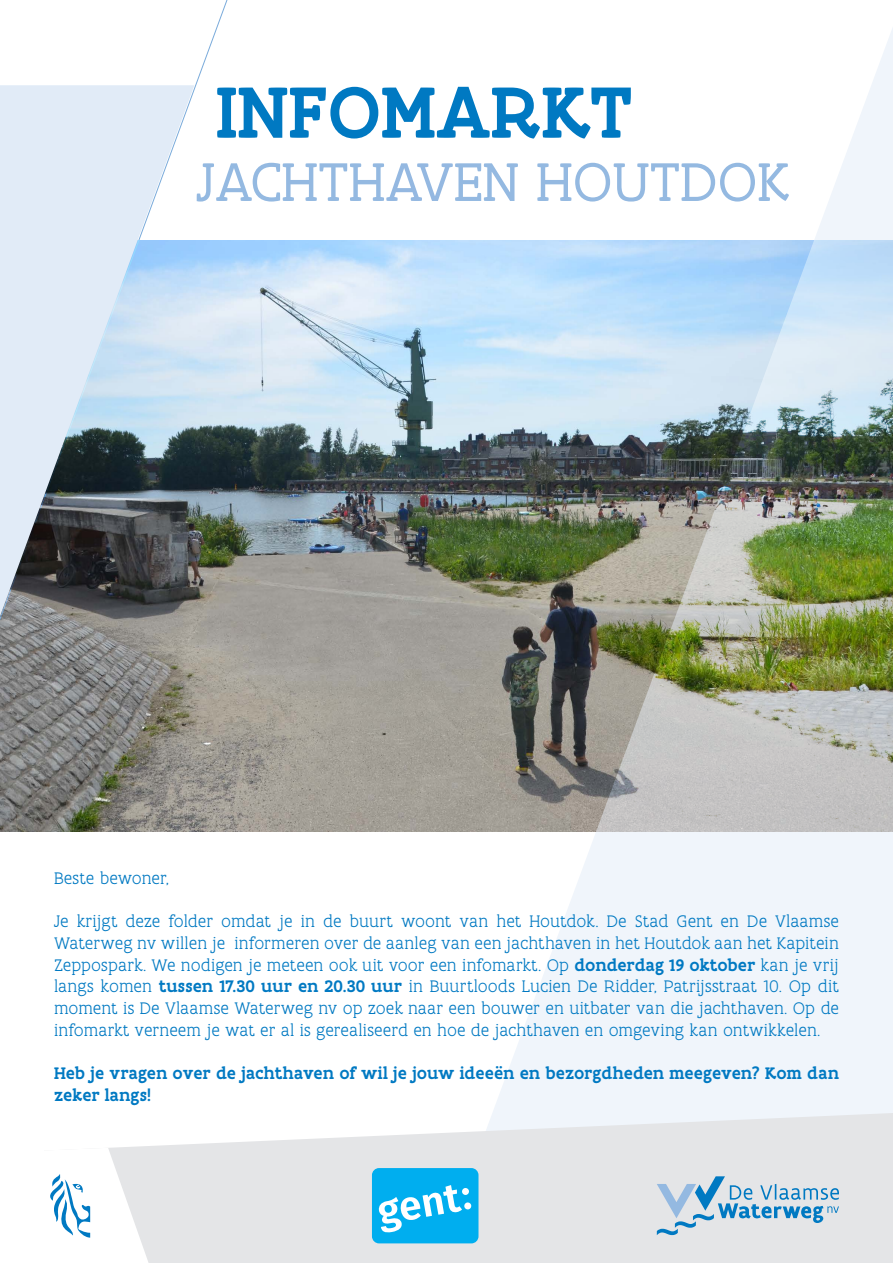
<style>
.page{position:relative;width:893px;height:1263px;background:#fff}
.page>*{position:absolute;margin:0;border:0;box-sizing:border-box;transform-origin:0 0}
.t1{font:500 78px "Flanders Art Serif";letter-spacing:.005em;color:#0079c2}
.t2{font:58.5px "Flanders Art Serif";letter-spacing:.005em;color:#94b9e1}
.t3{font:300 18px/21.8px "Flanders Art Serif";letter-spacing:.005em;color:#0079c2;text-align:justify}
.t4{font:500 18px/21.8px "Flanders Art Serif";letter-spacing:.005em;color:#0079c2}
.s1{color:#94b8e1}
.s2{font-weight:500}
</style>
<div class="page">
<img style="left:0;top:241px;width:432px;height:591px">
<img style="left:432px;top:28px;width:461px;height:1085px">
<svg style="left:0;top:0;width:238px;height:652px"></svg>
<svg style="left:112px;top:1113px;width:781px;height:150px;background:#e7e8ea"></svg>
<svg style="left:50px;top:1148px;width:99px;height:115px"></svg>
<div style="left:372px;top:1168px;width:106px;height:75px;background:#00aeef;border-radius:7px"></div>
<svg style="left:378px;top:1185px;width:84px;height:48px"></svg>
<div style="left:462px;top:1188px;width:7px;height:7px;background:#fff;border-radius:3px"></div>
<div style="left:464px;top:1202px;width:7px;height:8px;background:#fff;border-radius:3px"></div>
<svg style="left:657px;top:1176px;width:182px;height:59px;background:#b8cfe0"></svg>
<h1 class="t1" style="left:216px;top:62px;width:418px">INFOMARKT</h1>
<h2 class="t2" style="left:195px;top:148px;width:596px">JACHTH<span class="s1">AV</span>EN HOUTDOK</h2>
<p class="t3" style="left:54px;top:867px;width:117px">Beste bewoner,</p>
<p class="t3" style="left:54px;top:911px;width:786px">Je krijgt deze folder omdat je in de buurt woont van het Houtdok. De Stad Gent en De Vlaamse Waterweg nv willen je informeren over de aanleg van een jachthaven in het Houtdok aan het Kapitein Zeppospark. We nodigen je meteen ook uit voor een infomarkt. Op <span class="s2">donderdag 19 oktober</span> kan je vrij langs komen <span class="s2">tussen 17.30 uur en 20.30 uur</span> in Buurtloods Lucien De Ridder, Patrijsstraat 10. Op dit moment is De Vlaamse Waterweg nv op zoek naar een bouwer en uitbater van die jachthaven. Op de infomarkt verneem je wat er al is gerealiseerd en hoe de jachthaven en omgeving kan ontwikkelen.</p>
<p class="t4" style="left:54px;top:1063px;width:786px">Heb je vragen over de jachthaven of wil je jouw ideeën en bezorgdheden meegeven? Kom dan zeker langs!</p>
</div>
